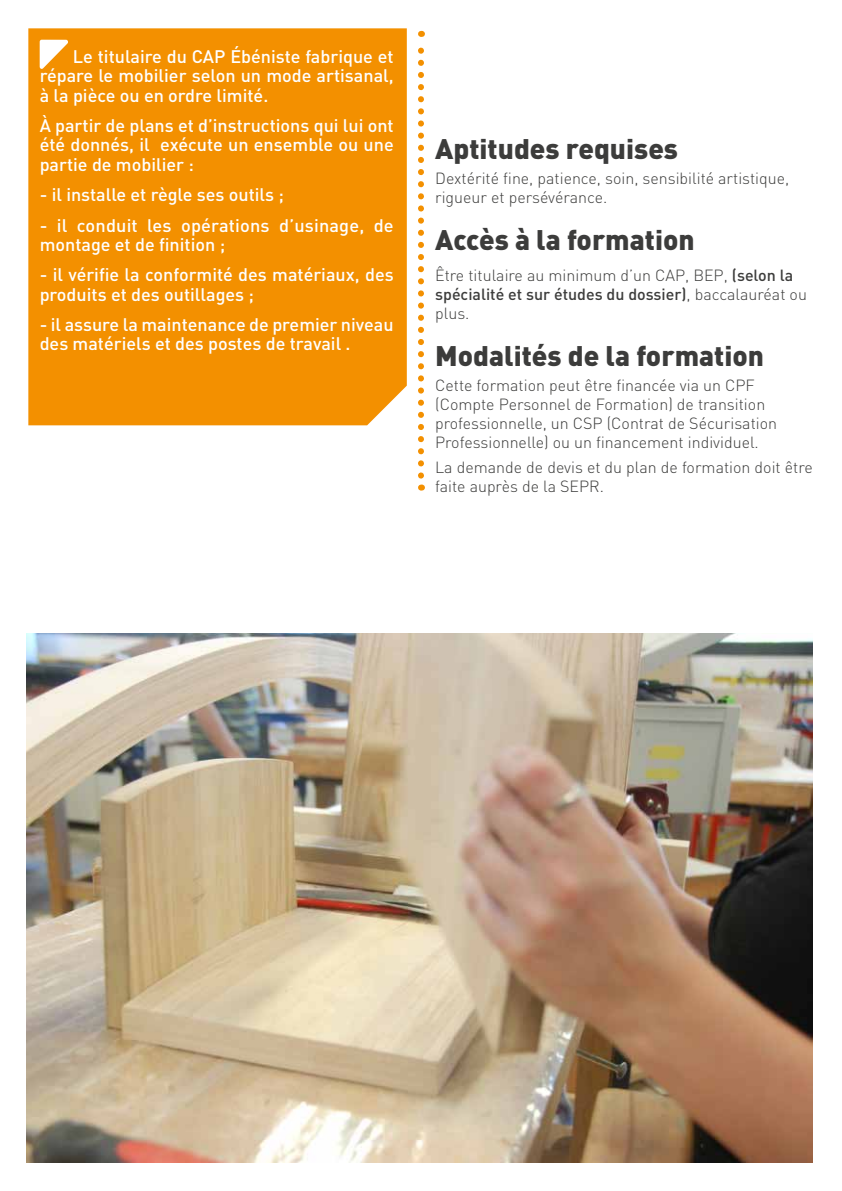
<style>
.page{position:relative;width:842px;height:1191px;background:#fff}
.page>*{position:absolute;margin:0;border:0;box-sizing:border-box;transform-origin:0 0}
.t1{font:900 28px "DIN Pro";color:#3c3c3b}
.t2{font:500 18px/19.2px "DIN Pro";color:#fff}
.t3{font:300 16px/19.2px "DIN Pro";color:#3c3c3b}
.s1{font-weight:500}
</style>
<div class="page">
<div style="left:28px;top:28px;width:379px;height:397px;background:#f39000"></div>
<svg style="left:40px;top:40px;width:28px;height:29px"></svg>
<svg style="left:418px;top:31px;width:6px;height:444px"></svg>
<img style="left:26px;top:634px;width:786px;height:528px">
<p class="t2" style="left:40px;top:46px;width:356px;text-align:justify;text-indent:33px">Le titulaire du CAP Ébéniste fabrique et répare le mobilier selon un mode artisanal, à la pièce ou en ordre limité.</p>
<p class="t2" style="left:40px;top:115px;width:356px;text-align:justify">À partir de plans et d’instructions qui lui ont été donnés, il exécute un ensemble ou une partie de mobilier :</p>
<p class="t2" style="left:40px;top:184px;width:246px">- il installe et règle ses outils ;</p>
<p class="t2" style="left:40px;top:215px;width:356px">- il conduit les opérations d’usinage, de montage et de finition ;</p>
<p class="t2" style="left:40px;top:265px;width:356px">- il vérifie la conformité des matériaux, des produits et des outillages ;</p>
<p class="t2" style="left:40px;top:314px;width:356px">- il assure la maintenance de premier niveau des matériels et des postes de travail .</p>
<h1 class="t1" style="left:435px;top:130px;width:244px">Aptitudes requises</h1>
<p class="t3" style="left:435px;top:168px;width:356px">Dextérité fine, patience, soin, sensibilité artistique, rigueur et persévérance.</p>
<h1 class="t1" style="left:435px;top:221px;width:261px">Accès à la formation</h1>
<p class="t3" style="left:435px;top:264px;width:373px">Être titulaire au minimum d’un CAP, BEP, <span class="s1">(selon la spécialité et sur études du dossier)</span>, baccalauréat ou plus.</p>
<h1 class="t1" style="left:435px;top:336px;width:330px">Modalités de la formation</h1>
<p class="t3" style="left:435px;top:374px;width:343px">Cette formation peut être financée via un CPF (Compte Personnel de Formation) de transition professionnelle, un CSP (Contrat de Sécurisation Professionnelle) ou un financement individuel.</p>
<p class="t3" style="left:435px;top:457px;width:379px">La demande de devis et du plan de formation doit être faite auprès de la SEPR.</p>
</div>
